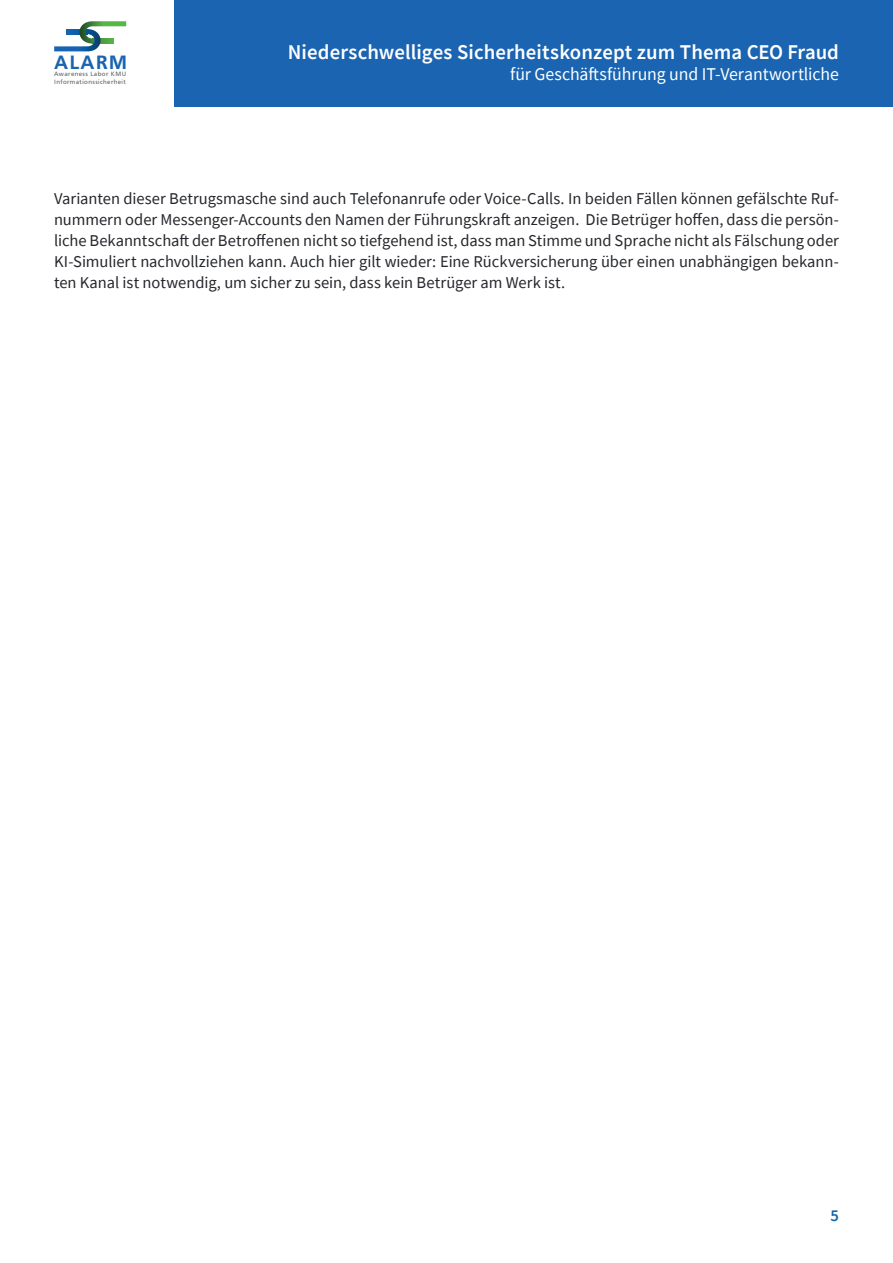
<style>
.page{position:relative;width:893px;height:1263px;background:#fff}
.page>*{position:absolute;margin:0;border:0;box-sizing:border-box;transform-origin:0 0}
.t1{font:600 21px "Source Sans Pro";letter-spacing:.005em;color:#fff}
.t2{font:700 20.1px "Frutiger";letter-spacing:.06em;color:#1964b1}
.t3{font:18px "Source Sans Pro";letter-spacing:-.005em;color:#fff}
.Normal_11_pt{font:16.5px/21px "Source Sans Pro";color:#25272c;text-align:justify}
.t4{font:600 16.5px "Source Sans Pro";color:#1266ad}
.t5{font:6.45px "Frutiger";letter-spacing:.06em;color:#5d6162}
</style>
<div class="page">
<svg style="left:54px;top:21px;width:72px;height:30px"></svg>
<div style="left:174px;top:0;width:719px;height:106px;background:#1a64b1"></div>
<hr style="left:0;top:0;width:1px;height:106px;background:#1a64b1">
<p class="t2" style="left:54px;top:50px;width:75px">ALARM</p>
<p class="t5" style="left:54px;top:78px;width:73px">Informationssicherheit</p>
<p class="t5" style="left:54px;top:70px;width:73px">Awareness Labor KMU</p>
<p class="t1" style="left:288px;top:39px;width:553px">Niederschwelliges Sicherheitskonzept zum Thema CEO Fraud</p>
<p class="t3" style="left:510px;top:63px;width:330px">für Geschäftsführung und IT-Verantwortliche</p>
<p class="Normal_11_pt" style="left:54px;top:188px;width:786px">Varianten dieser Betrugsmasche sind auch Telefonanrufe oder Voice-Calls. In beiden Fällen können gefälschte Ruf&shy;nummern oder Messenger-Accounts den Namen der Führungskraft anzeigen. Die Betrüger hoffen, dass die persön&shy;liche Bekanntschaft der Betroffenen nicht so tiefgehend ist, dass man Stimme und Sprache nicht als Fälschung oder KI-Simuliert nachvollziehen kann. Auch hier gilt wieder: Eine Rückversicherung über einen unabhängigen bekann&shy;ten Kanal ist notwendig, um sicher zu sein, dass kein Betrüger am Werk ist.</p>
<p class="t4" style="left:830px;top:1205px;width:10px">5</p>
</div>
